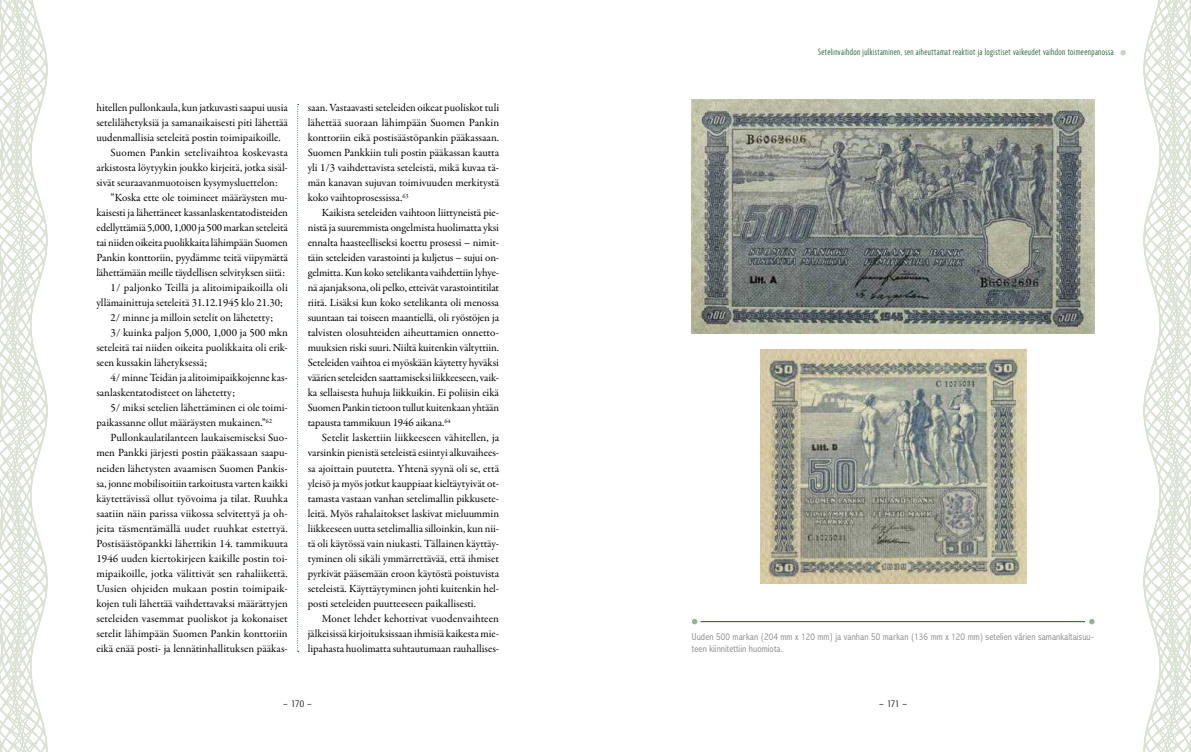
<style>
.page{position:relative;width:1191px;height:752px;background:#fff}
.page>*{position:absolute;margin:0;border:0;box-sizing:border-box;transform-origin:0 0}
.t1{font:11px/15px "Garamond Premr Pro";color:#000;text-align:justify}
.t2{font:300 condensed 10px/12px "Abadi";letter-spacing:.01em;color:#858488}
.t3{font:300 extra-condensed 10px "Agenda";letter-spacing:.04em;color:#145b28}
.t4{font:300 condensed 10px "Formata";letter-spacing:-.03em;color:#000}
.s1{font-style:italic}
</style>
<div class="page">
<svg style="left:1143px;top:0;width:48px;height:751px"></svg>
<svg style="left:297px;top:104px;width:2px;height:548px"></svg>
<svg style="left:0;top:0;width:47px;height:751px"></svg>
<img style="left:692px;top:99px;width:402px;height:234px">
<img style="left:760px;top:349px;width:266px;height:234px">
<hr style="left:700px;top:621px;width:385px;height:1px;background:#145b28">
<svg style="left:692px;top:619px;width:5px;height:5px"></svg>
<svg style="left:1089px;top:619px;width:5px;height:5px"></svg>
<svg style="left:1120px;top:50px;width:5px;height:5px"></svg>
<p class="t1" style="left:96px;top:100px;width:193px">hitellen pullonkaula, kun jatkuvasti saapui uusia</p>
<p class="t1" style="left:96px;top:115px;width:193px">setelilähetyksiä ja samanaikaisesti piti lähettää</p>
<p class="t1" style="left:96px;top:130px;width:186px">uudenmallisia seteleitä postin toimipaikoille.</p>
<p class="t1" style="left:111px;top:145px;width:179px">Suomen Pankin setelivaihtoa koskevasta</p>
<p class="t1" style="left:96px;top:160px;width:193px">arkistosta löytyykin joukko kirjeitä, jotka sisäl-</p>
<p class="t1" style="left:96px;top:175px;width:183px">sivät seuraavanmuotoisen kysymysluettelon:</p>
<p class="t1" style="left:111px;top:190px;width:179px">”Koska ette ole toimineet määräysten mu-</p>
<p class="t1" style="left:96px;top:205px;width:193px">kaisesti ja lähettäneet kassanlaskentatodisteiden</p>
<p class="t1" style="left:96px;top:220px;width:193px">edellyttämiä 5,000, 1,000 ja 500 markan seteleitä</p>
<p class="t1" style="left:96px;top:235px;width:193px">tai niiden oikeita puolikkaita lähimpään Suomen</p>
<p class="t1" style="left:96px;top:250px;width:193px">Pankin konttoriin, pyydämme teitä viipymättä</p>
<p class="t1" style="left:96px;top:265px;width:190px">lähettämään meille täydellisen selvityksen siitä:</p>
<p class="t1" style="left:111px;top:280px;width:179px">1/ paljonko Teillä ja alitoimipaikoilla oli</p>
<p class="t1" style="left:96px;top:295px;width:188px">yllämainittuja seteleitä 31.12.1945 klo 21.30;</p>
<p class="t1" style="left:111px;top:310px;width:164px">2/ minne ja milloin setelit on lähetetty;</p>
<p class="t1" style="left:111px;top:325px;width:179px">3/ kuinka paljon 5,000, 1,000 ja 500 mkn</p>
<p class="t1" style="left:96px;top:340px;width:193px">seteleitä tai niiden oikeita puolikkaita oli erik-</p>
<p class="t1" style="left:96px;top:355px;width:112px">seen kussakin lähetyksessä;</p>
<p class="t1" style="left:111px;top:370px;width:179px">4/ minne Teidän ja alitoimipaikkojenne kas-</p>
<p class="t1" style="left:96px;top:385px;width:140px">sanlaskentatodisteet on lähetetty;</p>
<p class="t1" style="left:111px;top:400px;width:179px">5/ miksi setelien lähettäminen ei ole toimi-</p>
<p class="t1" style="left:96px;top:415px;width:177px">paikassanne ollut määräysten mukainen.”<sup>62</sup></p>
<p class="t1" style="left:111px;top:430px;width:179px">Pullonkaulatilanteen laukaisemiseksi Suo-</p>
<p class="t1" style="left:96px;top:445px;width:193px">men Pankki järjesti postin pääkassaan saapu-</p>
<p class="t1" style="left:96px;top:460px;width:193px">neiden lähetysten avaamisen Suomen Pankis-</p>
<p class="t1" style="left:96px;top:475px;width:193px">sa, jonne mobilisoitiin tarkoitusta varten kaikki</p>
<p class="t1" style="left:96px;top:490px;width:193px">käytettävissä ollut työvoima ja tilat. Ruuhka</p>
<p class="t1" style="left:96px;top:505px;width:193px">saatiin näin parissa viikossa selvitettyä ja oh-</p>
<p class="t1" style="left:96px;top:520px;width:193px">jeita täsmentämällä uudet ruuhkat estettyä.</p>
<p class="t1" style="left:96px;top:535px;width:193px">Postisäästöpankki lähettikin 14. tammikuuta</p>
<p class="t1" style="left:96px;top:550px;width:193px">1946 uuden kiertokirjeen kaikille postin toi-</p>
<p class="t1" style="left:96px;top:565px;width:193px">mipaikoille, jotka välittivät sen rahaliikettä.</p>
<p class="t1" style="left:96px;top:580px;width:193px">Uusien ohjeiden mukaan postin toimipaik-</p>
<p class="t1" style="left:96px;top:595px;width:193px">kojen tuli lähettää vaihdettavaksi määrättyjen</p>
<p class="t1" style="left:96px;top:610px;width:193px">seteleiden vasemmat puoliskot ja kokonaiset</p>
<p class="t1" style="left:96px;top:625px;width:193px">setelit lähimpään Suomen Pankin konttoriin</p>
<p class="t1" style="left:96px;top:640px;width:193px">eikä enää posti- ja lennätinhallituksen pääkas-</p>
<p class="t1" style="left:308px;top:100px;width:193px">saan. Vastaavasti seteleiden oikeat puoliskot tuli lähettää suoraan lähimpään Suomen Pankin konttoriin eikä postisäästöpankin pääkassaan.<br>Suomen Pankkiin tuli postin pääkassan kautta yli 1/3 vaihdettavista seteleistä, mikä kuvaa tä&shy;män kanavan sujuvan toimivuuden merkitystä koko vaihtoprosessissa.<sup>63</sup></p>
<p class="t1" style="left:308px;top:205px;width:193px;text-indent:14px">Kaikista seteleiden vaihtoon liittyneistä pie&shy;nistä ja suuremmista ongelmista huolimatta yksi ennalta haasteelliseksi koettu prosessi – nimit&shy;täin seteleiden varastointi ja kuljetus – sujui on&shy;gelmitta. Kun koko setelikanta vaihdettiin lyhye&shy;nä ajanjaksona, oli pelko, etteivät varastointitilat riitä. Lisäksi kun koko setelikanta oli menossa suuntaan tai toiseen maantiellä, oli ryöstöjen ja talvisten olosuhteiden aiheuttamien onnetto&shy;muuksien riski suuri. Niiltä kuitenkin vältyttiin.<br>Seteleiden vaihtoa ei myöskään käytetty hyväksi väärien seteleiden saattamiseksi liikkeeseen, vaik&shy;ka sellaisesta huhuja liikkuikin. Ei poliisin eikä Suomen Pankin tietoon tullut kuitenkaan yhtään tapausta tammikuun 1946 aikana.<sup>64</sup></p>
<p class="t1" style="left:308px;top:430px;width:193px;text-indent:14px">Setelit laskettiin liikkeeseen vähitellen, ja varsinkin pienistä seteleistä esiintyi alkuvaihees&shy;sa ajoittain puutetta. Yhtenä syynä oli se, että yleisö ja myös jotkut kauppiaat kieltäytyivät ot&shy;tamasta vastaan vanhan setelimallin pikkusete&shy;leitä. Myös rahalaitokset laskivat mieluummin liikkeeseen uutta setelimallia silloinkin, kun nii&shy;tä oli käytössä vain niukasti. Tällainen käyttäy&shy;tyminen oli sikäli ymmärrettävää, että ihmiset pyrkivät pääsemään eroon käytöstä poistuvista seteleistä. Käyttäytyminen johti kuitenkin hel&shy;posti seteleiden puutteeseen paikallisesti.</p>
<p class="t1" style="left:308px;top:610px;width:193px;text-indent:14px">Monet lehdet kehottivat vuodenvaihteen jälkeisissä kirjoituksissaan ihmisiä kaikesta mie&shy;lipahasta huolimatta suhtautumaan rauhallises-</p>
<p class="t3" style="left:818px;top:47px;width:297px">Setelinvaihdon julkistaminen, sen aiheuttamat reaktiot ja logistiset vaikeudet vaihdon toimeenpanossa</p>
<p class="t2" style="left:692px;top:630px;width:403px">Uuden 500 markan (204 mm x 120 mm) ja vanhan 50 markan (136 mm x 120 mm) setelien värien samankaltaisuu&shy;teen kiinnitettiin huomiota.</p>
<p class="t4" style="left:284px;top:697px;width:30px"><span class="s1">–</span> 170 <span class="s1">–</span></p>
<p class="t4" style="left:879px;top:697px;width:29px"><span class="s1">–</span> 171 <span class="s1">–</span></p>
</div>
